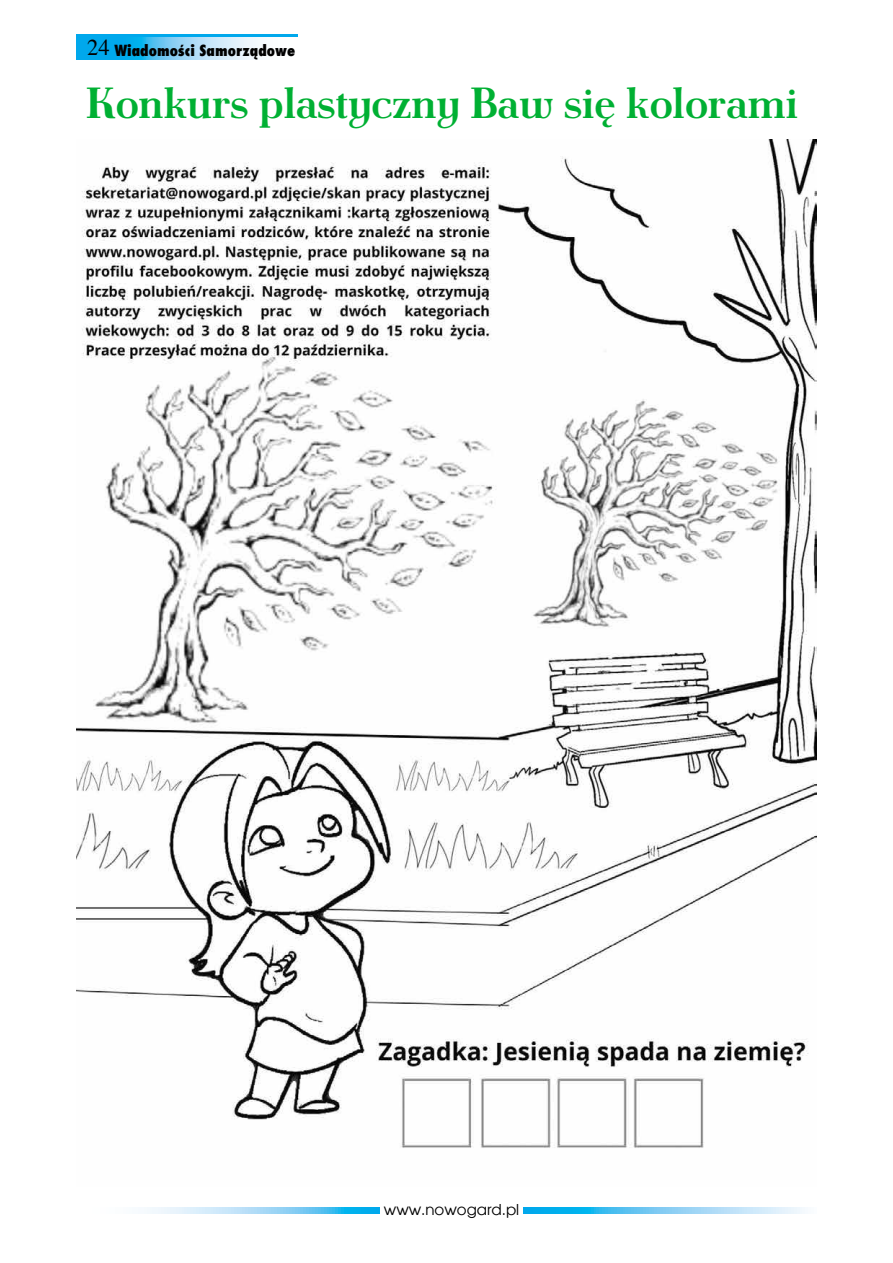
<style>
.page{position:relative;width:893px;height:1263px;background:#fff}
.page>*{position:absolute;margin:0;border:0;box-sizing:border-box;transform-origin:0 0}
.t1{font:700 43.5px "Ant Polt";color:#00b033}
.t2{font:800 15px "Fujiyama";color:#000}
.t3{font:15px "Avalon";color:#000}
.s1{font-family:"Times";font-weight:400;font-size:22.5px}
</style>
<div class="page">
<div style="left:77px;top:34px;width:221px;height:26px;background:#00a8ec"></div>
<svg style="left:138px;top:37px;width:160px;height:23px;background:#b9e3f8"></svg>
<svg style="left:147px;top:1207px;width:658px;height:6px;background:#81d0f4"></svg>
<div style="left:380px;top:1203px;width:143px;height:15px;background:#fff"></div>
<img style="left:77px;top:140px;width:739px;height:1008px">
<p class="t2" style="left:87px;top:40px;width:210px"><span class="s1">24</span> Wiadomości Samorządowe</p>
<p class="t1" style="left:86px;top:70px;width:713px">Konkurs plastyczny Baw się kolorami</p>
<p class="t3" style="left:384px;top:1200px;width:137px">www.nowogard.pl</p>
</div>
